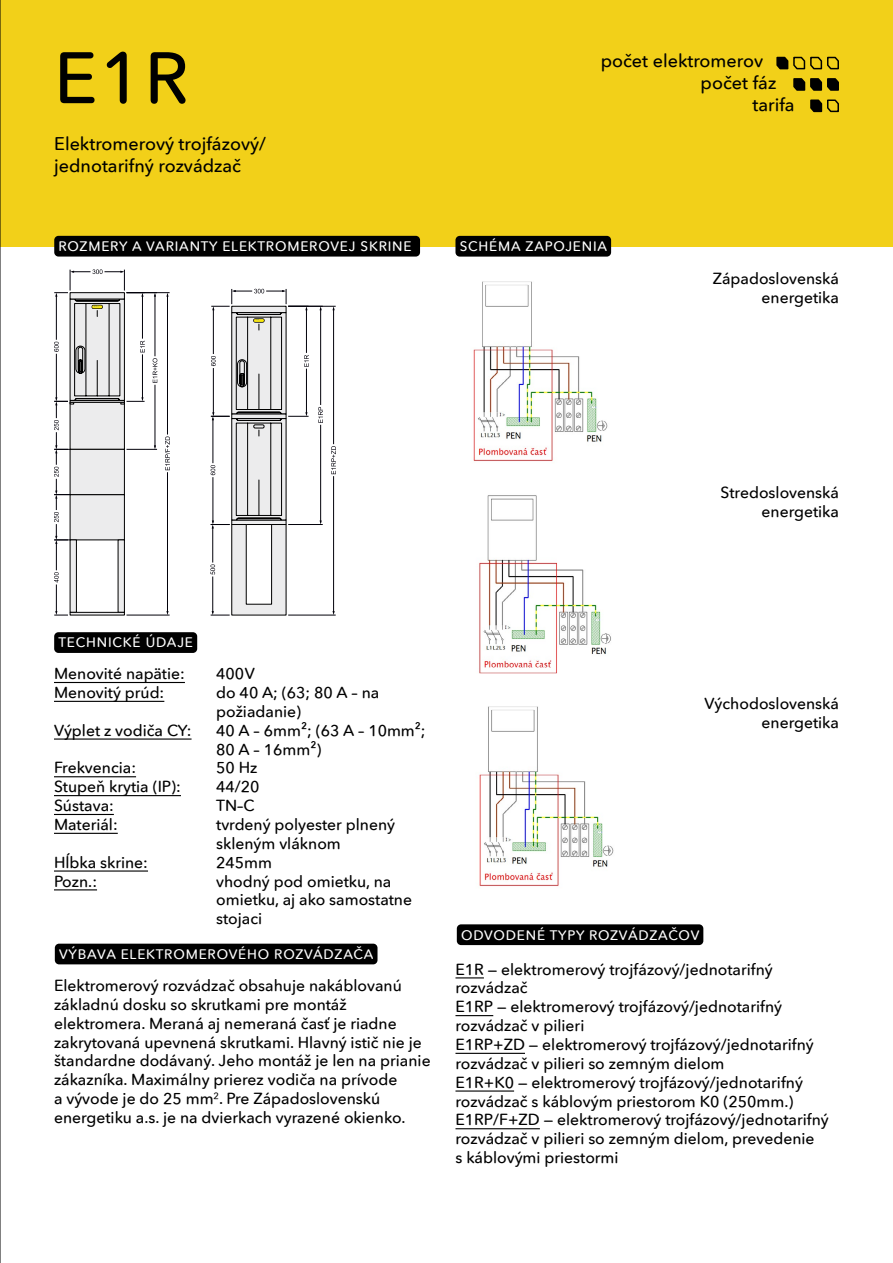
<style>
.page{position:relative;width:893px;height:1263px;background:#fff}
.page>*{position:absolute;margin:0;border:0;box-sizing:border-box;transform-origin:0 0}
.t1{font:500 72px "Avenir Next Rounded Pro";color:#000}
.t2{font:500 18px/21.6px "Avenir Next Rounded Pro";color:#000}
.t3{font:500 15.75px/18.9px "Avenir Next Rounded Pro";color:#000}
.t4{font:500 13.5px "Avenir Next Rounded Pro";letter-spacing:.06em;color:#fff}
</style>
<div class="page">
<div style="left:0;top:0;width:893px;height:247px;background:#f2d019"></div>
<hr style="left:54px;top:682px;width:131px;height:1px;background:#000">
<hr style="left:54px;top:701px;width:110px;height:1px;background:#000">
<hr style="left:54px;top:738px;width:138px;height:2px;background:#000">
<hr style="left:54px;top:776px;width:82px;height:1px;background:#000">
<hr style="left:54px;top:795px;width:127px;height:1px;background:#000">
<hr style="left:54px;top:814px;width:60px;height:1px;background:#000">
<hr style="left:54px;top:833px;width:64px;height:1px;background:#000">
<hr style="left:54px;top:870px;width:94px;height:1px;background:#000">
<hr style="left:54px;top:889px;width:43px;height:1px;background:#000">
<div style="left:54px;top:632px;width:143px;height:21px;background:#000;border-radius:4px"></div>
<div style="left:55px;top:944px;width:322px;height:20px;background:#000;border-radius:4px"></div>
<div style="left:457px;top:924px;width:246px;height:21px;background:#000;border-radius:4px"></div>
<div style="left:54px;top:236px;width:366px;height:21px;background:#000;border-radius:4px"></div>
<div style="left:455px;top:236px;width:156px;height:21px;background:#000;border-radius:4px"></div>
<svg style="left:810px;top:99px;width:29px;height:14px"></svg>
<svg style="left:776px;top:56px;width:63px;height:14px"></svg>
<hr style="left:0;top:0;width:1px;height:1263px;background:#000">
<svg style="left:455px;top:977px;width:29px;height:1px"></svg>
<hr style="left:455px;top:1015px;width:38px;height:1px;background:#000">
<hr style="left:455px;top:1053px;width:70px;height:1px;background:#000">
<hr style="left:455px;top:1090px;width:59px;height:1px;background:#000">
<hr style="left:455px;top:1128px;width:85px;height:1px;background:#000">
<svg style="left:793px;top:78px;width:46px;height:13px"></svg>
<hr style="left:288px;top:615px;width:48px;height:1px;background:#02010a">
<hr style="left:288px;top:306px;width:48px;height:1px;background:#02010a">
<hr style="left:333px;top:476px;width:1px;height:137px;background:#02010a">
<hr style="left:333px;top:308px;width:1px;height:136px;background:#02010a">
<svg style="left:331px;top:446px;width:5px;height:28px"></svg>
<hr style="left:288px;top:524px;width:35px;height:1px;background:#02010a">
<hr style="left:320px;top:425px;width:1px;height:97px;background:#02010a">
<hr style="left:320px;top:308px;width:1px;height:97px;background:#02010a">
<svg style="left:318px;top:407px;width:5px;height:16px"></svg>
<svg style="left:210px;top:289px;width:99px;height:327px"></svg>
<hr style="left:127px;top:449px;width:30px;height:1px;background:#02010a">
<hr style="left:155px;top:385px;width:1px;height:62px;background:#02010a">
<hr style="left:155px;top:295px;width:1px;height:61px;background:#02010a">
<svg style="left:153px;top:358px;width:4px;height:25px"></svg>
<hr style="left:127px;top:615px;width:43px;height:1px;background:#02010a">
<hr style="left:127px;top:292px;width:43px;height:1px;background:#02010a">
<hr style="left:167px;top:472px;width:1px;height:141px;background:#02010a">
<hr style="left:167px;top:295px;width:1px;height:139px;background:#02010a">
<svg style="left:165px;top:436px;width:5px;height:34px"></svg>
<svg style="left:54px;top:269px;width:91px;height:347px"></svg>
<img style="left:479px;top:706px;width:135px;height:180px">
<img style="left:479px;top:495px;width:132px;height:179px">
<img style="left:473px;top:281px;width:135px;height:181px">
<h1 class="t1" style="left:54px;top:34px;width:136px">E1R</h1>
<p class="t2" style="left:54px;top:133px;width:213px">Elektromerový trojfázový/ jednotarifný rozvádzač</p>
<p class="t2" style="left:601px;top:50px;width:164px">počet elektromerov</p>
<p class="t2" style="left:701px;top:72px;width:77px">počet fáz</p>
<p class="t2" style="left:752px;top:94px;width:44px">tarifa</p>
<p class="t4" style="left:58px;top:238px;width:355px">ROZMERY A VARIANTY ELEKTROMEROVEJ SKRINE</p>
<p class="t4" style="left:460px;top:238px;width:149px">SCHÉMA ZAPOJENIA</p>
<p class="t4" style="left:58px;top:634px;width:136px">TECHNICKÉ ÚDAJE</p>
<p class="t3" style="left:713px;top:269px;width:128px;text-align:right">Západoslovenská energetika</p>
<p class="t3" style="left:721px;top:483px;width:120px;text-align:right">Stredoslovenská energetika</p>
<p class="t3" style="left:54px;top:664px;width:132px">Menovité napätie:<br>Menovitý prúd:</p>
<p class="t3" style="left:54px;top:721px;width:139px">Výplet z vodiča CY:</p>
<p class="t3" style="left:54px;top:758px;width:128px">Frekvencia:<br>Stupeň krytia (IP):<br>Sústava:<br>Materiál:</p>
<p class="t3" style="left:54px;top:853px;width:96px">Hĺbka skrine:<br>Pozn.:</p>
<p class="t3" style="left:216px;top:664px;width:211px">400V<br>do 40 A; (63; 80 A – na požiadanie)<br>40 A – 6mm²; (63 A – 10mm²;<br>80 A – 16mm²)<br>50 Hz<br>44/20<br>TN–C<br>tvrdený polyester plnený skleným vláknom<br>245mm<br>vhodný pod omietku, na omietku, aj ako samostatne stojaci</p>
<p class="t4" style="left:59px;top:946px;width:316px">VÝBAVA ELEKTROMEROVÉHO ROZVÁDZAČA</p>
<p class="t3" style="left:54px;top:976px;width:378px">Elektromerový rozvádzač obsahuje nakáblovanú základnú dosku so skrutkami pre montáž elektromera. Meraná aj nemeraná časť je riadne zakrytovaná upevnená skrutkami. Hlavný istič nie je štandardne dodávaný. Jeho montáž je len na prianie zákazníka. Maximálny prierez vodiča na prívode<br>a vývode je do 25 mm<sup>2</sup>. Pre Západoslovenskú energetiku a.s. je na dvierkach vyrazené okienko.</p>
<p class="t3" style="left:704px;top:694px;width:136px;text-align:right">Východoslovenská energetika</p>
<p class="t4" style="left:461px;top:927px;width:240px">ODVODENÉ TYPY ROZVÁDZAČOV</p>
<p class="t3" style="left:455px;top:960px;width:375px">E1R — elektromerový trojfázový/jednotarifný rozvádzač<br>E1RP — elektromerový trojfázový/jednotarifný rozvádzač v pilieri<br>E1RP+ZD — elektromerový trojfázový/jednotarifný rozvádzač v pilieri so zemným dielom<br>E1R+K0 — elektromerový trojfázový/jednotarifný rozvádzač s káblovým priestorom K0 (250mm.)<br>E1RP/F+ZD — elektromerový trojfázový/jednotarifný rozvádzač v pilieri so zemným dielom, prevedenie<br>s káblovými priestormi</p>
</div>
